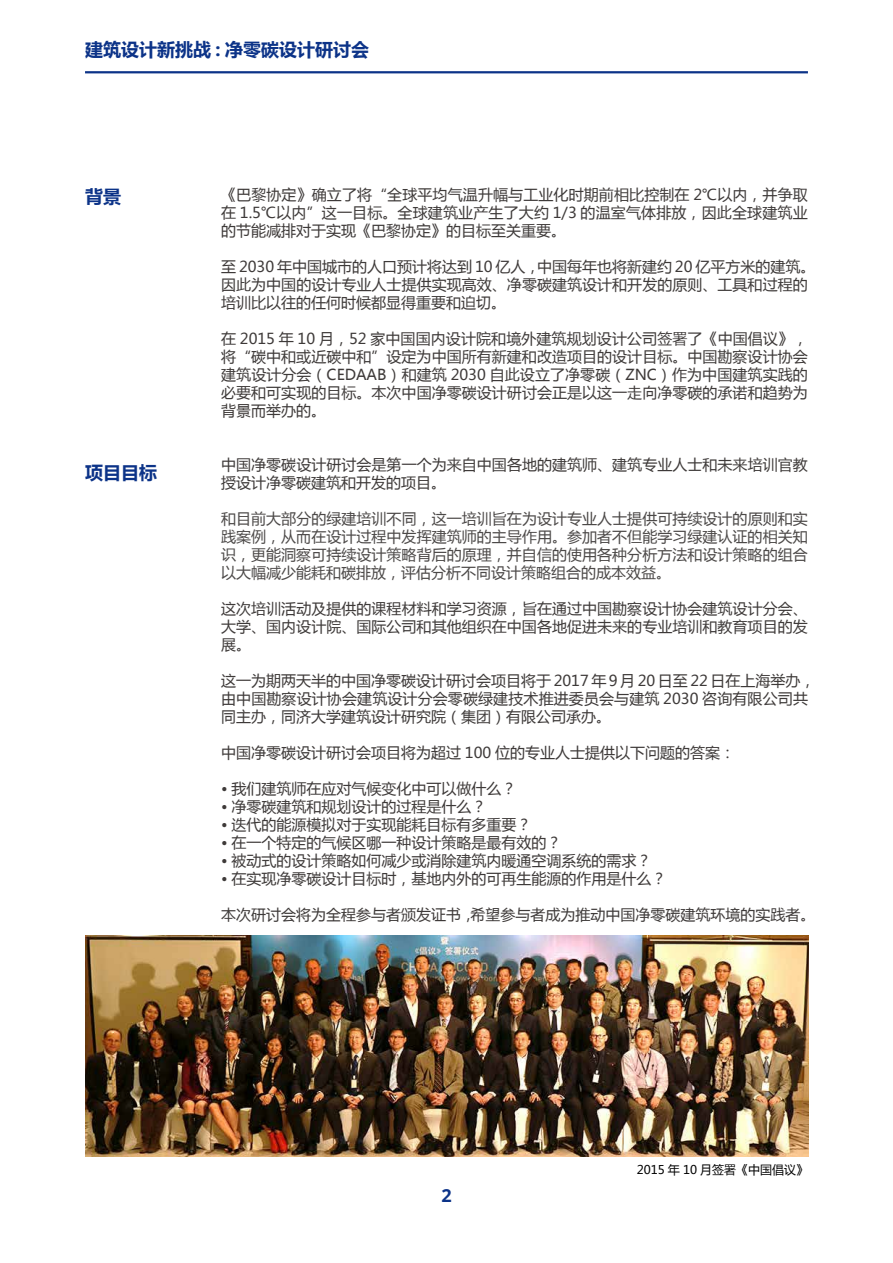
<style>
.page{position:relative;width:893px;height:1263px;background:#fff}
.page>*{position:absolute;margin:0;border:0;box-sizing:border-box;transform-origin:0 0}
.t1{font:700 18px "Microsoft Ya Hei";color:#0c3388}
.t2{font:700 18px "Open Sans";color:#0c3388}
.t3{font:15px/18px "Microsoft Ya Hei";color:#3e3a39;text-align:justify}
.t4{font:15px/18px "Microsoft Ya Hei";color:#4c4948;text-align:justify}
.t5{font:12px "Microsoft Ya Hei";color:#000}
</style>
<div class="page">
<hr style="left:85px;top:71px;width:723px;height:2px;background:#0c3388">
<img style="left:85px;top:935px;width:723px;height:222px">
<p class="t1" style="left:85px;top:37px;width:286px">建筑设计新挑战 : 净零碳设计研讨会</p>
<p class="t1" style="left:85px;top:184px;width:37px">背景</p>
<p class="t1" style="left:85px;top:460px;width:73px">项目目标</p>
<p class="t3" style="left:221px;top:185px;width:588px">《巴黎协定》确立了将“全球平均气温升幅与工业化时期前相比控制在 2℃以内，并争取在 1.5℃以内”这一目标。全球建筑业产生了大约 1/3 的温室气体排放，因此全球建筑业的节能减排对于实现《巴黎协定》的目标至关重要。</p>
<p class="t3" style="left:221px;top:257px;width:596px;text-align:left">至 2030 年中国城市的人口预计将达到 10 亿人，中国每年也将新建约 20 亿平方米的建筑。因此为中国的设计专业人士提供实现高效、净零碳建筑设计和开发的原则、工具和过程的培训比以往的任何时候都显得重要和迫切。</p>
<p class="t3" style="left:221px;top:329px;width:588px">在 2015 年 10 月，52 家中国国内设计院和境外建筑规划设计公司签署了《中国倡议》，将“碳中和或近碳中和”设定为中国所有新建和改造项目的设计目标。中国勘察设计协会建筑设计分会（CEDAAB）和建筑 2030 自此设立了净零碳（ZNC）作为中国建筑实践的必要和可实现的目标。本次中国净零碳设计研讨会正是以这一走向净零碳的承诺和趋势为背景而举办的。</p>
<p class="t3" style="left:221px;top:455px;width:588px">中国净零碳设计研讨会是第一个为来自中国各地的建筑师、建筑专业人士和未来培训官教授设计净零碳建筑和开发的项目。</p>
<p class="t4" style="left:221px;top:509px;width:588px">和目前大部分的绿建培训不同，这一培训旨在为设计专业人士提供可持续设计的原则和实践案例，从而在设计过程中发挥建筑师的主导作用。参加者不但能学习绿建认证的相关知识，更能洞察可持续设计策略背后的原理，并自信的使用各种分析方法和设计策略的组合以大幅减少能耗和碳排放，评估分析不同设计策略组合的成本效益。</p>
<p class="t3" style="left:221px;top:599px;width:588px">这次培训活动及提供的课程材料和学习资源，旨在通过中国勘察设计协会建筑设计分会、大学、国内设计院、国际公司和其他组织在中国各地促进未来的专业培训和教育项目的发展。</p>
<p class="t3" style="left:221px;top:671px;width:596px;text-align:left">这一为期两天半的中国净零碳设计研讨会项目将于 2017 年 9 月 20 日至 22 日在上海举办，由中国勘察设计协会建筑设计分会零碳绿建技术推进委员会与建筑 2030 咨询有限公司共同主办，同济大学建筑设计研究院（集团）有限公司承办。</p>
<p class="t3" style="left:221px;top:743px;width:515px">中国净零碳设计研讨会项目将为超过 100 位的专业人士提供以下问题的答案：</p>
<p class="t3" style="left:221px;top:779px;width:297px">• 我们建筑师在应对气候变化中可以做什么？</p>
<p class="t3" style="left:221px;top:797px;width:267px">• 净零碳建筑和规划设计的过程是什么？</p>
<p class="t3" style="left:221px;top:815px;width:312px">• 迭代的能源模拟对于实现能耗目标有多重要？</p>
<p class="t3" style="left:221px;top:833px;width:342px">• 在一个特定的气候区哪一种设计策略是最有效的？</p>
<p class="t3" style="left:221px;top:851px;width:432px">• 被动式的设计策略如何减少或消除建筑内暖通空调系统的需求？</p>
<p class="t3" style="left:221px;top:869px;width:447px">• 在实现净零碳设计目标时，基地内外的可再生能源的作用是什么？</p>
<p class="t3" style="left:221px;top:905px;width:596px">本次研讨会将为全程参与者颁发证书，希望参与者成为推动中国净零碳建筑环境的实践者。</p>
<p class="t2" style="left:441px;top:1182px;width:12px">2</p>
<p class="t5" style="left:637px;top:1161px;width:173px">2015 年 10 月签署《中国倡议》</p>
</div>
